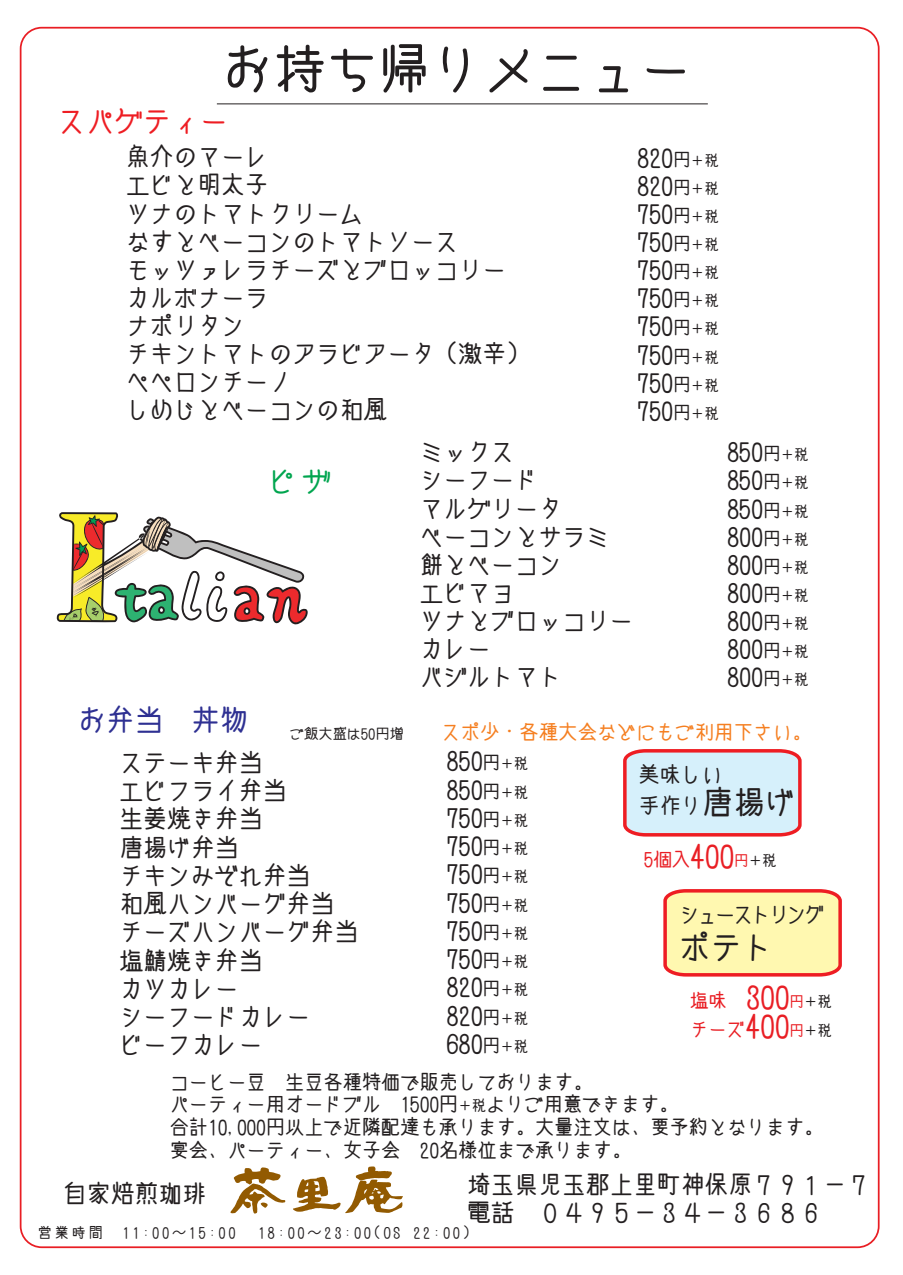
<style>
.page{position:relative;width:903px;height:1275px;background:#fff}
.page>*{position:absolute;margin:0;border:0;box-sizing:border-box;transform-origin:0 0}
.t1{font:52.32px "cinecaption";color:#231f20}
.t2{font:31.5px "cinecaption";color:#231f20}
.t3{font:29.4px "cinecaption";color:#e91e24}
.t4{font:28.35px "cinecaption";color:#ee1d23}
.t5{font:28.35px "cinecaption";color:#2e3092}
.t6{font:28.35px "cinecaption";color:#00a54f}
.t7{font:23.97px/28.3px "cinecaption";color:#231f20}
.t8{font:23.8px/28.2px "cinecaption";color:#231f20}
.t9{font:21px/31.5px "cinecaption";letter-spacing:-.15em;color:#231f20}
.t10{font:19.43px "cinecaption";color:#f57f21}
.t11{font:19.25px/22.8px "cinecaption";color:#231f20}
.t12{font:18.38px "cinecaption";color:#e91e24}
.t13{font:14.17px "cinecaption";letter-spacing:.2em;color:#231f20}
.t14{font:13.65px "cinecaption";color:#231f20;scale:1.04 1}
.s1{font-size:17.5px}
.s2{font-size:14px}
.s3{font-size:17.68px}
.s4{font-size:31.5px}
.s5{font-size:29.4px}
.s6{font-size:14.35px}
.s7{font-size:14px;color:#231f20}
.s8{font-size:18.38px}
</style>
<div class="page">
<svg style="left:230px;top:1167px;width:55px;height:47px"></svg>
<svg style="left:293px;top:1166px;width:110px;height:47px"></svg>
<svg style="left:56px;top:512px;width:252px;height:113px"></svg>
<svg style="left:623px;top:749px;width:179px;height:88px"></svg>
<svg style="left:663px;top:889px;width:179px;height:88px"></svg>
<h1 class="t1" style="left:221px;top:40px;width:472px">お持ち帰りメニュー</h1>
<p class="t4" style="left:58px;top:105px;width:172px">スパゲティー</p>
<p class="t8" style="left:126px;top:144px;width:405px">魚介のマーレ<br>エビと明太子<br>ツナのトマトクリーム<br>なすとベーコンのトマトソース<br>モッツァレラチーズとブロッコリーカルボナーラ<br>ナポリタン<br>チキントマトのアラビアータ（激辛）ペペロンチーノ<br>しめじとベーコンの和風</p>
<p class="t8" style="left:637px;top:145px;width:83px;text-align:justify">820<span class="s1">円</span><span class="s2">＋税</span>820<span class="s1">円</span><span class="s2">＋税</span>750<span class="s1">円</span><span class="s2">＋税</span>750<span class="s1">円</span><span class="s2">＋税</span>750<span class="s1">円</span><span class="s2">＋税</span>750<span class="s1">円</span><span class="s2">＋税</span>750<span class="s1">円</span><span class="s2">＋税</span>750<span class="s1">円</span><span class="s2">＋税</span>750<span class="s1">円</span><span class="s2">＋税</span>750<span class="s1">円</span><span class="s2">＋税</span></p>
<p class="t6" style="left:268px;top:466px;width:64px">ピザ</p>
<p class="t8" style="left:420px;top:439px;width:215px">ミックス<br>シーフード<br>マルゲリータ<br>ベーコンとサラミ餅とベーコン<br>エビマヨ<br>ツナとブロッコリーカレー<br>バジルトマト</p>
<p class="t8" style="left:727px;top:439px;width:83px;text-align:justify">850<span class="s1">円</span><span class="s2">＋税</span>850<span class="s1">円</span><span class="s2">＋税</span>850<span class="s1">円</span><span class="s2">＋税</span>800<span class="s1">円</span><span class="s2">＋税</span>800<span class="s1">円</span><span class="s2">＋税</span>800<span class="s1">円</span><span class="s2">＋税</span>800<span class="s1">円</span><span class="s2">＋税</span>800<span class="s1">円</span><span class="s2">＋税</span>800<span class="s1">円</span><span class="s2">＋税</span></p>
<p class="t5" style="left:78px;top:704px;width:172px">お弁当 丼物</p>
<p class="t7" style="left:119px;top:750px;width:240px">ステーキ弁当<br>エビフライ弁当<br>生姜焼き弁当<br>唐揚げ弁当<br>チキンみぞれ弁当<br>和風ハンバーグ弁当チーズハンバーグ弁当塩鯖焼き弁当<br>カツカレー<br>シーフードカレー<br>ビーフカレー</p>
<p class="t7" style="left:447px;top:748px;width:83px;text-align:justify">850<span class="s3">円</span><span class="s2">＋税</span>850<span class="s3">円</span><span class="s2">＋税</span>750<span class="s3">円</span><span class="s2">＋税</span>750<span class="s3">円</span><span class="s2">＋税</span>750<span class="s3">円</span><span class="s2">＋税</span>750<span class="s3">円</span><span class="s2">＋税</span>750<span class="s3">円</span><span class="s2">＋税</span>750<span class="s3">円</span><span class="s2">＋税</span>820<span class="s3">円</span><span class="s2">＋税</span>820<span class="s3">円</span><span class="s2">＋税</span>680<span class="s3">円</span><span class="s2">＋税</span></p>
<p class="t10" style="left:441px;top:721px;width:372px">スポ少・各種大会などにもご利用下さい。</p>
<p class="t9" style="left:639px;top:760px;width:159px">美味しい<br>手作り<span class="s4">唐揚げ</span></p>
<p class="t12" style="left:644px;top:849px;width:134px">5個入<span class="s5">400</span><span class="s6">円</span><span class="s7">＋税</span></p>
<p class="t9" style="left:679px;top:900px;width:147px">シューストリング</p>
<h2 class="t2" style="left:679px;top:930px;width:96px">ポテト</h2>
<p class="t3" style="left:690px;top:980px;width:143px"><span class="s8">塩味</span> 300<span class="s6">円</span><span class="s7">＋税</span></p>
<p class="t12" style="left:690px;top:1019px;width:143px">チーズ<span class="s5">400</span><span class="s6">円</span><span class="s7">＋税</span></p>
<p class="t14" style="left:290px;top:726px;width:111px">ご飯大盛は50円増</p>
<p class="t11" style="left:170px;top:1072px;width:655px">コーヒー豆 生豆各種特価で販売しております。<br>パーティー用オードブル 1500円<span class="s2">＋税</span>よりご用意できます。<br>合計10,000円以上で近隣配達も承ります。大量注文は、要予約となります。宴会、パーティー、女子会 20名様位まで承ります。</p>
<p class="t8" style="left:467px;top:1172px;width:405px">埼玉県児玉郡上里町神保原７９１－７電話 ０４９５－３４－３６８６</p>
<p class="t7" style="left:63px;top:1181px;width:145px">自家焙煎珈琲</p>
<p class="t13" style="left:38px;top:1225px;width:66px">営業時間</p>
<p class="t13" style="left:123px;top:1225px;width:114px">11:00～15:00</p>
<p class="t13" style="left:258px;top:1225px;width:213px">18:00～23:00(OS 22:00)</p>
</div>
